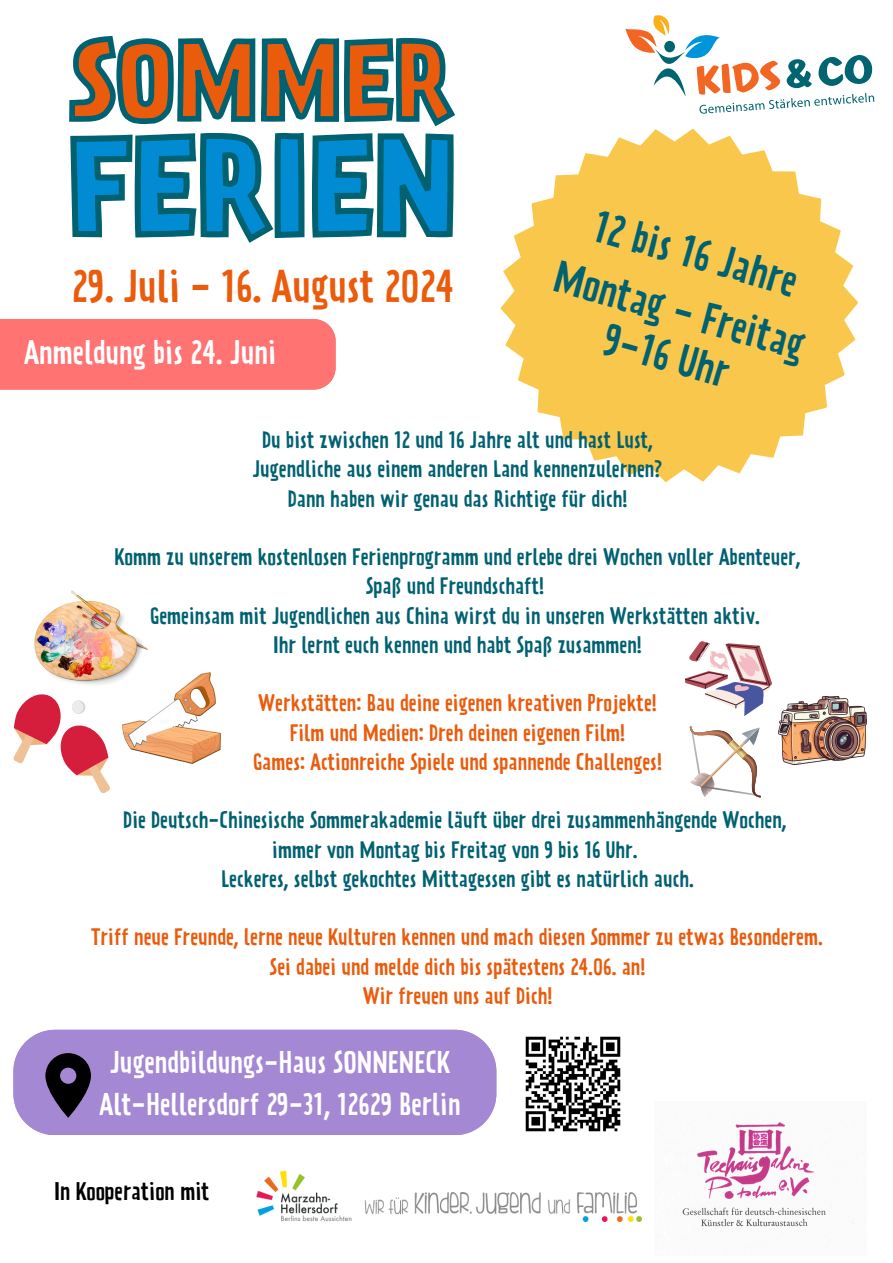
<style>
.page{position:relative;width:893px;height:1263px;background:#fff}
.page>*{position:absolute;margin:0;border:0;box-sizing:border-box;transform-origin:0 0}
.t1{font:700 123px "Prater Sans";color:#008bd2}
.t2{font:700 97.8px "Prater Sans";color:#ea5b0c}
.t3{font:40.5px "Prater Sans One";color:#ea5b0c}
.t4{font:39.75px "Prater Sans One";color:#006171}
.t5{font:30px "Prater Sans One";color:#fff}
.t6{font:27.75px/41.6px "Prater Sans One";color:#fff;text-align:center}
.t7{font:22.5px "Prater Sans One";color:#000}
.t8{font:21px "Prater Sans One";color:#006171}
.t9{font:21px "Prater Sans One";color:#ea5b0c}
</style>
<div class="page">
<svg style="left:500px;top:128px;width:358px;height:354px;fill:#fac74d"></svg>
<svg style="left:625px;top:15px;width:249px;height:99px"></svg>
<img style="left:256px;top:1170px;width:385px;height:51px">
<div style="left:0;top:319px;width:336px;height:71px;background:#ff7373"></div>
<div style="left:13px;top:1030px;width:483px;height:105px;background:#a588d3"></div>
<svg style="left:45px;top:1053px;width:46px;height:65px;background:#423654"></svg>
<img style="left:682px;top:1122px;width:173px;height:105px">
<img style="left:123px;top:673px;width:97px;height:91px">
<svg style="left:13px;top:694px;width:97px;height:100px"></svg>
<svg style="left:685px;top:641px;width:88px;height:156px"></svg>
<img style="left:34px;top:590px;width:113px;height:97px">
<img style="left:778px;top:697px;width:88px;height:68px">
<img style="left:525px;top:1036px;width:96px;height:96px">
<svg style="left:69px;top:35px;width:387px;height:92px"></svg>
<svg style="left:70px;top:132px;width:384px;height:111px"></svg>
<h2 class="t2" style="left:69px;top:17px;width:384px">SOMMER</h2>
<h1 class="t1" style="left:68px;top:106px;width:391px">FERIEN</h1>
<p class="t3" style="left:72px;top:263px;width:383px">29. Juli - 16. August 2024</p>
<p class="t5" style="left:24px;top:335px;width:254px">Anmeldung bis 24. Juni</p>
<p class="t4" style="left:601px;top:202px;width:211px;rotate:16deg">12 bis 16 Jahre</p>
<p class="t4" style="left:611px;top:315px;width:130px;rotate:16deg">9-16 Uhr</p>
<p class="t4" style="left:561px;top:252px;width:260px;rotate:16deg">Montag - Freitag</p>
<h4 class="t8" style="left:262px;top:427px;width:392px">Du bist zwischen 12 und 16 Jahre alt und hast Lust,</h4>
<p class="t8" style="left:253px;top:457px;width:411px">Jugendliche aus einem anderen Land kennenzulernen?</p>
<p class="t8" style="left:288px;top:486px;width:341px">Dann haben wir genau das Richtige für dich!</p>
<p class="t8" style="left:114px;top:544px;width:688px">Komm zu unserem kostenlosen Ferienprogramm und erlebe drei Wochen voller Abenteuer,</p>
<p class="t8" style="left:366px;top:574px;width:180px">Spaß und Freundschaft!</p>
<p class="t8" style="left:150px;top:603px;width:611px">Gemeinsam mit Jugendlichen aus China wirst du in unseren Werkstätten aktiv.</p>
<p class="t8" style="left:273px;top:632px;width:370px">Ihr lernt euch kennen und habt Spaß zusammen!</p>
<p class="t9" style="left:258px;top:691px;width:400px">Werkstätten: Bau deine eigenen kreativen Projekte!</p>
<p class="t9" style="left:290px;top:720px;width:337px">Film und Medien: Dreh deinen eigenen Film!</p>
<p class="t9" style="left:253px;top:749px;width:410px">Games: Actionreiche Spiele und spannende Challenges!</p>
<p class="t8" style="left:123px;top:808px;width:665px">Die Deutsch-Chinesische Sommerakademie läuft über drei zusammenhängende Wochen,</p>
<p class="t8" style="left:272px;top:837px;width:367px">immer von Montag bis Freitag von 9 bis 16 Uhr.</p>
<p class="t8" style="left:221px;top:866px;width:474px">Leckeres, selbst gekochtes Mittagessen gibt es natürlich auch.</p>
<p class="t9" style="left:91px;top:925px;width:733px">Triff neue Freunde, lerne neue Kulturen kennen und mach diesen Sommer zu etwas Besonderem.</p>
<p class="t9" style="left:270px;top:954px;width:377px">Sei dabei und melde dich bis spätestens 24.06. an!</p>
<p class="t9" style="left:363px;top:983px;width:191px">Wir freuen uns auf Dich!</p>
<p class="t6" style="left:99px;top:1042px;width:362px">Jugendbildungs-Haus SONNENECK<br>Alt-Hellersdorf 29-31, 12629 Berlin</p>
<p class="t7" style="left:54px;top:1177px;width:157px">In Kooperation mit</p>
</div>
